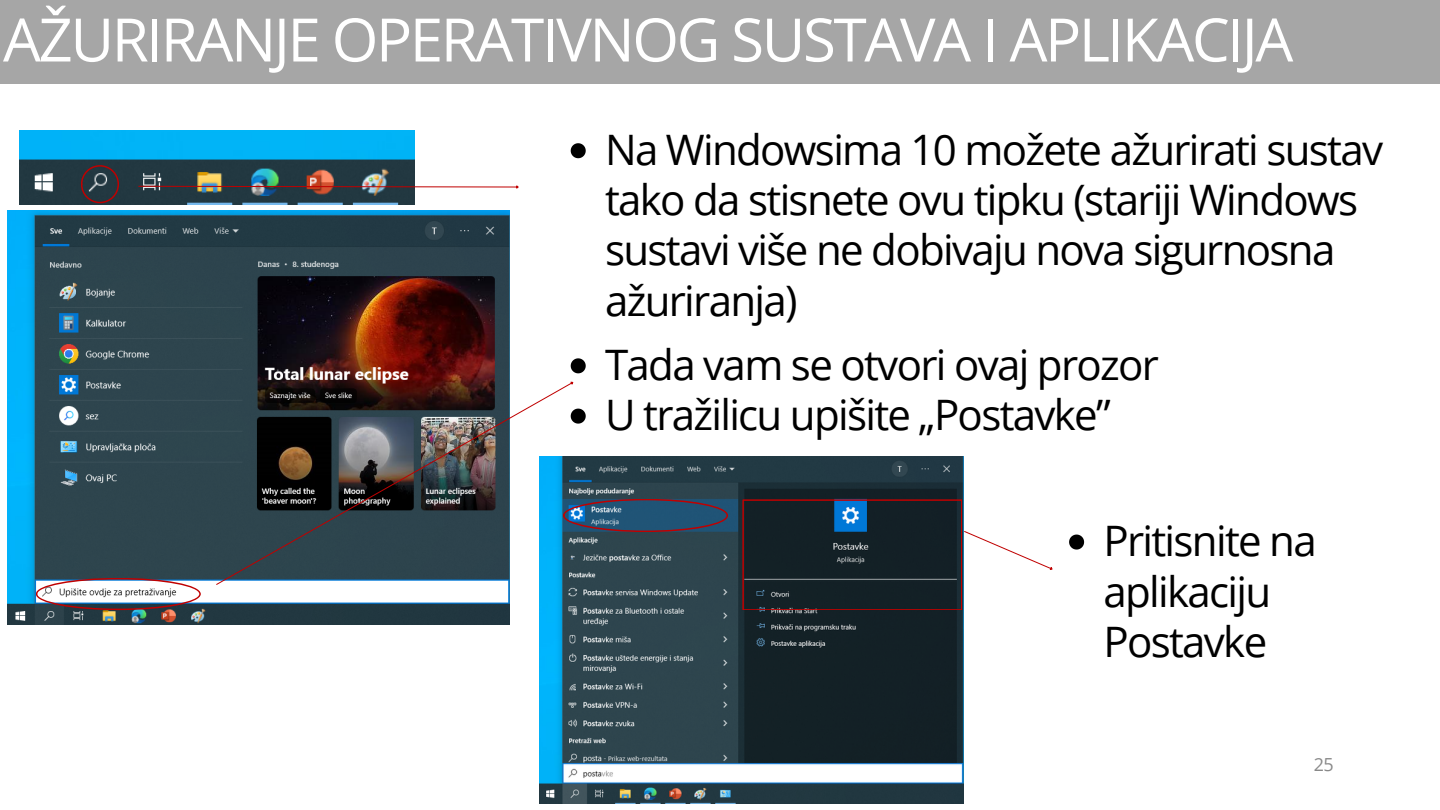
<style>
.page{position:relative;width:1440px;height:810px;background:#fff}
.page>*{position:absolute;margin:0;border:0;box-sizing:border-box;transform-origin:0 0}
.t1{font:60px "Open Sans";letter-spacing:-.04em;color:#fff}
.t2{font:42px/50.2px "Open Sans";letter-spacing:-.04em;color:#000}
.t3{font:18px "Open Sans";color:#898989}
</style>
<div class="page">
<img style="left:539px;top:457px;width:424px;height:346px">
<div style="left:0;top:0;width:1440px;height:83px;background:#a6a6a6"></div>
<img style="left:19px;top:131px;width:395px;height:74px">
<svg style="left:81px;top:165px;width:38px;height:38px"></svg>
<svg style="left:138px;top:185px;width:381px;height:5px"></svg>
<svg style="left:571px;top:143px;width:15px;height:15px"></svg>
<img style="left:7px;top:211px;width:503px;height:414px">
<img style="left:216px;top:382px;width:356px;height:203px">
<svg style="left:570px;top:381px;width:4px;height:5px"></svg>
<svg style="left:571px;top:358px;width:15px;height:15px"></svg>
<svg style="left:571px;top:409px;width:15px;height:15px"></svg>
<svg style="left:36px;top:578px;width:165px;height:32px"></svg>
<svg style="left:563px;top:499px;width:165px;height:33px;background:#345272"></svg>
<svg style="left:742px;top:499px;width:311px;height:111px"></svg>
<svg style="left:1069px;top:535px;width:15px;height:15px"></svg>
<p class="t1" style="left:3px;top:-3px;width:1292px">AŽURIRANJE OPERATIVNOG SUSTAVA I APLIKACIJA</p>
<p class="t2" style="left:605px;top:124px;width:780px">Na Windowsima 10 možete ažurirati sustav tako da stisnete ovu tipku (stariji Windows sustavi više ne dobivaju nova sigurnosna ažuriranja)</p>
<p class="t2" style="left:605px;top:339px;width:555px">Tada vam se otvori ovaj prozor</p>
<p class="t2" style="left:605px;top:389px;width:507px">U tražilicu upišite „Postavke”</p>
<p class="t2" style="left:1103px;top:515px;width:215px">Pritisnite na aplikaciju<br>Postavke</p>
<p class="t3" style="left:1314px;top:752px;width:21px">25</p>
</div>
